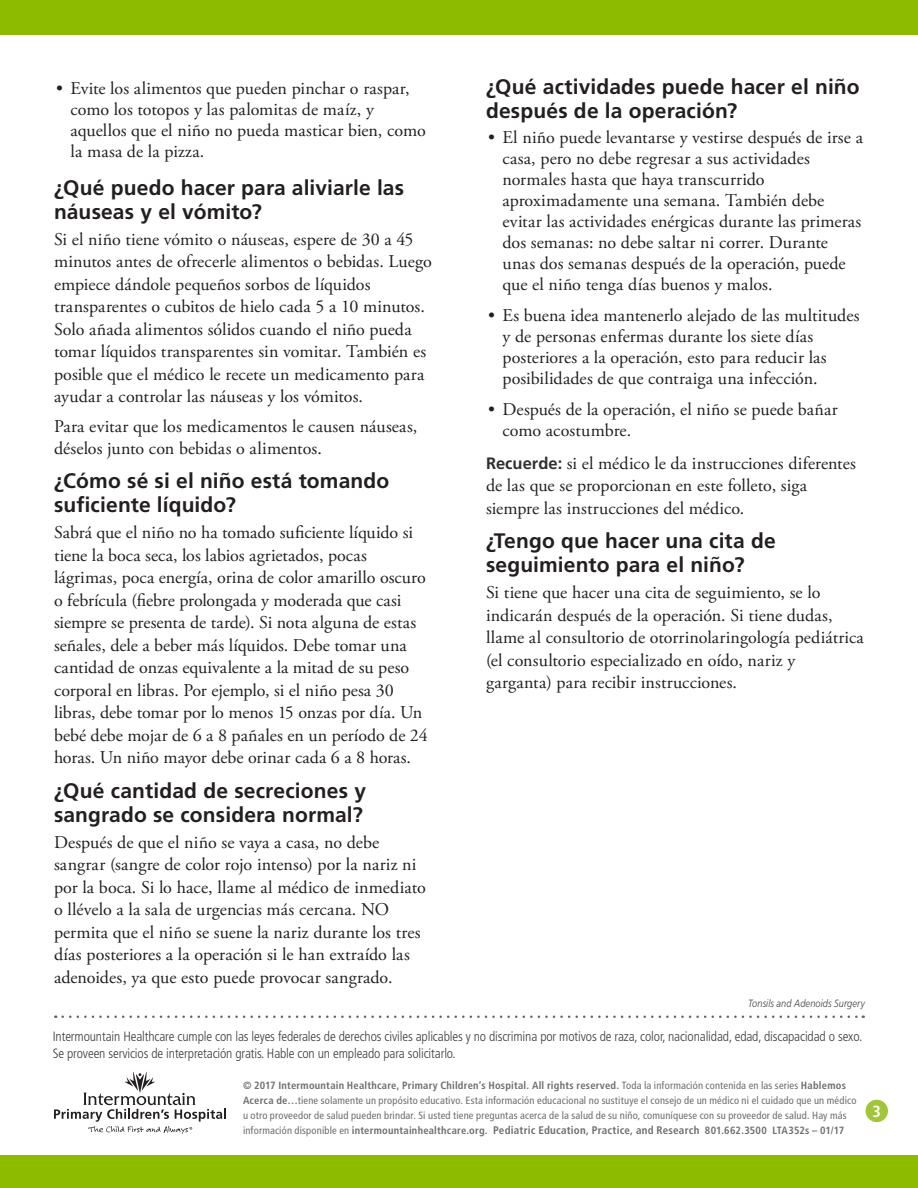
<style>
.page{position:relative;width:918px;height:1188px;background:#fff}
.page>*{position:absolute;margin:0;border:0;box-sizing:border-box;transform-origin:0 0}
.Level_1__h2{font:700 21px/24px "Frutiger LT Std";letter-spacing:.005em;color:#231f20}
.Main__p{font:18px/22.5px "Adobe Garamond Pro";letter-spacing:.005em;color:#231f20}
.Page_number{font:700 condensed 16.2px "Frutiger LT Std";color:#fff}
.t1{font:300 condensed 13.5px/17.1px "Frutiger LT Std";letter-spacing:-.01em;color:#3e3e3f}
.t2{font:condensed 10.5px/15px "Frutiger LT Std";letter-spacing:.015em;color:#6c6d70}
.Table_Main{font:italic 300 10.5px "Frutiger LT Std";letter-spacing:.01em;color:#3e3e3f;scale:.88 1}
.s1{font-family:"Frutiger LT Std";font-weight:700;font-size:16.5px;color:#312f30}
.s2{font-weight:700}
.s3{font-weight:700;font-size:10.95px}
</style>
<div class="page">
<div style="left:0;top:0;width:918px;height:35px;background:#8dbb00"></div>
<div style="left:866px;top:1100px;width:22px;height:22px;background:#a2c53a;border-radius:50%"></div>
<div style="left:0;top:1156px;width:918px;height:32px;background:#8dbb00"></div>
<svg style="left:54px;top:1072px;width:172px;height:62px"></svg>
<svg style="left:63px;top:1016px;width:801px;height:2px"></svg>
<p class="Main__p" style="left:70px;top:78px;width:357px;line-height:21px;text-indent:-14px">• Evite los alimentos que pueden pinchar o raspar, como los totopos y las palomitas de maíz, y aquellos que el niño no pueda masticar bien, como la masa de la pizza.</p>
<p class="Level_1__h2" style="left:54px;top:175px;width:352px">¿Qué puedo hacer para aliviarle las náuseas y el vómito?</p>
<p class="Main__p" style="left:54px;top:228px;width:379px">Si el niño tiene vómito o náuseas, espere de 30 a 45 minutos antes de ofrecerle alimentos o bebidas. Luego empiece dándole pequeños sorbos de líquidos transparentes o cubitos de hielo cada 5 a 10 minutos.<br>Solo añada alimentos sólidos cuando el niño pueda tomar líquidos transparentes sin vomitar. También es posible que el médico le recete un medicamento para ayudar a controlar las náuseas y los vómitos.</p>
<p class="Main__p" style="left:54px;top:415px;width:365px">Para evitar que los medicamentos le causen náuseas, déselos junto con bebidas o alimentos.</p>
<p class="Level_1__h2" style="left:54px;top:469px;width:337px">¿Cómo sé si el niño está tomando suficiente líquido?</p>
<p class="Main__p" style="left:54px;top:522px;width:375px">Sabrá que el niño no ha tomado suficiente líquido si tiene la boca seca, los labios agrietados, pocas lágrimas, poca energía, orina de color amarillo oscuro o febrícula (fiebre prolongada y moderada que casi siempre se presenta de tarde). Si nota alguna de estas señales, dele a beber más líquidos. Debe tomar una cantidad de onzas equivalente a la mitad de su peso corporal en libras. Por ejemplo, si el niño pesa 30 libras, debe tomar por lo menos 15 onzas por día. Un bebé debe mojar de 6 a 8 pañales en un período de 24 horas. Un niño mayor debe orinar cada 6 a 8 horas.</p>
<p class="Level_1__h2" style="left:54px;top:778px;width:314px">¿Qué cantidad de secreciones y sangrado se considera normal?</p>
<p class="Main__p" style="left:54px;top:831px;width:373px">Después de que el niño se vaya a casa, no debe sangrar (sangre de color rojo intenso) por la nariz ni por la boca. Si lo hace, llame al médico de inmediato o llévelo a la sala de urgencias más cercana. NO permita que el niño se suene la nariz durante los tres días posteriores a la operación si le han extraído las adenoides, ya que esto puede provocar sangrado.</p>
<p class="Level_1__h2" style="left:486px;top:75px;width:375px">¿Qué actividades puede hacer el niño después de la operación?</p>
<p class="Main__p" style="left:502px;top:127px;width:362px;line-height:21px;text-indent:-14px">• El niño puede levantarse y vestirse después de irse a casa, pero no debe regresar a sus actividades normales hasta que haya transcurrido aproximadamente una semana. También debe evitar las actividades enérgicas durante las primeras dos semanas: no debe saltar ni correr. Durante unas dos semanas después de la operación, puede que el niño tenga días buenos y malos.</p>
<p class="Main__p" style="left:502px;top:305px;width:359px;line-height:21px;text-indent:-14px">• Es buena idea mantenerlo alejado de las multitudes y de personas enfermas durante los siete días posteriores a la operación, esto para reducir las posibilidades de que contraiga una infección.</p>
<p class="Main__p" style="left:502px;top:400px;width:337px;line-height:21px;text-indent:-14px">• Después de la operación, el niño se puede bañar como acostumbre.</p>
<p class="Main__p" style="left:486px;top:453px;width:372px"><span class="s1">Recuerde:</span> si el médico le da instrucciones diferentes de las que se proporcionan en este folleto, siga siempre las instrucciones del médico.</p>
<p class="Level_1__h2" style="left:486px;top:529px;width:291px">¿Tengo que hacer una cita de seguimiento para el niño?</p>
<p class="Main__p" style="left:486px;top:582px;width:379px">Si tiene que hacer una cita de seguimiento, se lo indicarán después de la operación. Si tiene dudas, llame al consultorio de otorrinolaringología pediátrica (el consultorio especializado en oído, nariz y garganta) para recibir instrucciones.</p>
<p class="Table_Main" style="left:748px;top:997px;width:134px">Tonsils and Adenoids Surgery</p>
<p class="t1" style="left:53px;top:1027px;width:811px">Intermountain Healthcare cumple con las leyes federales de derechos civiles aplicables y no discrimina por motivos de raza, color, nacionalidad, edad, discapacidad o sexo.<br>Se proveen servicios de interpretación gratis. Hable con un empleado para solicitarlo.</p>
<p class="t2" style="left:243px;top:1078px;width:615px"><span class="s2">© 2017 Intermountain Healthcare, Primary Children’s Hospital. All rights reserved.</span> Toda la información contenida en las series <span class="s2">Hablemos Acerca de…</span>tiene solamente un propósito educativo. Esta información educacional no sustituye el consejo de un médico ni el cuidado que un médico u otro proveedor de salud pueden brindar. Si usted tiene preguntas acerca de la salud de su niño, comuníquese con su proveedor de salud. Hay más información disponible en <span class="s2">intermountainhealthcare.org.</span> <span class="s3">Pediatric Education, Practice, and Research</span> <span class="s2">801.662.3500 LTA352s – 01/17</span></p>
<p class="Page_number" style="left:873px;top:1101px;width:10px">3</p>
</div>
